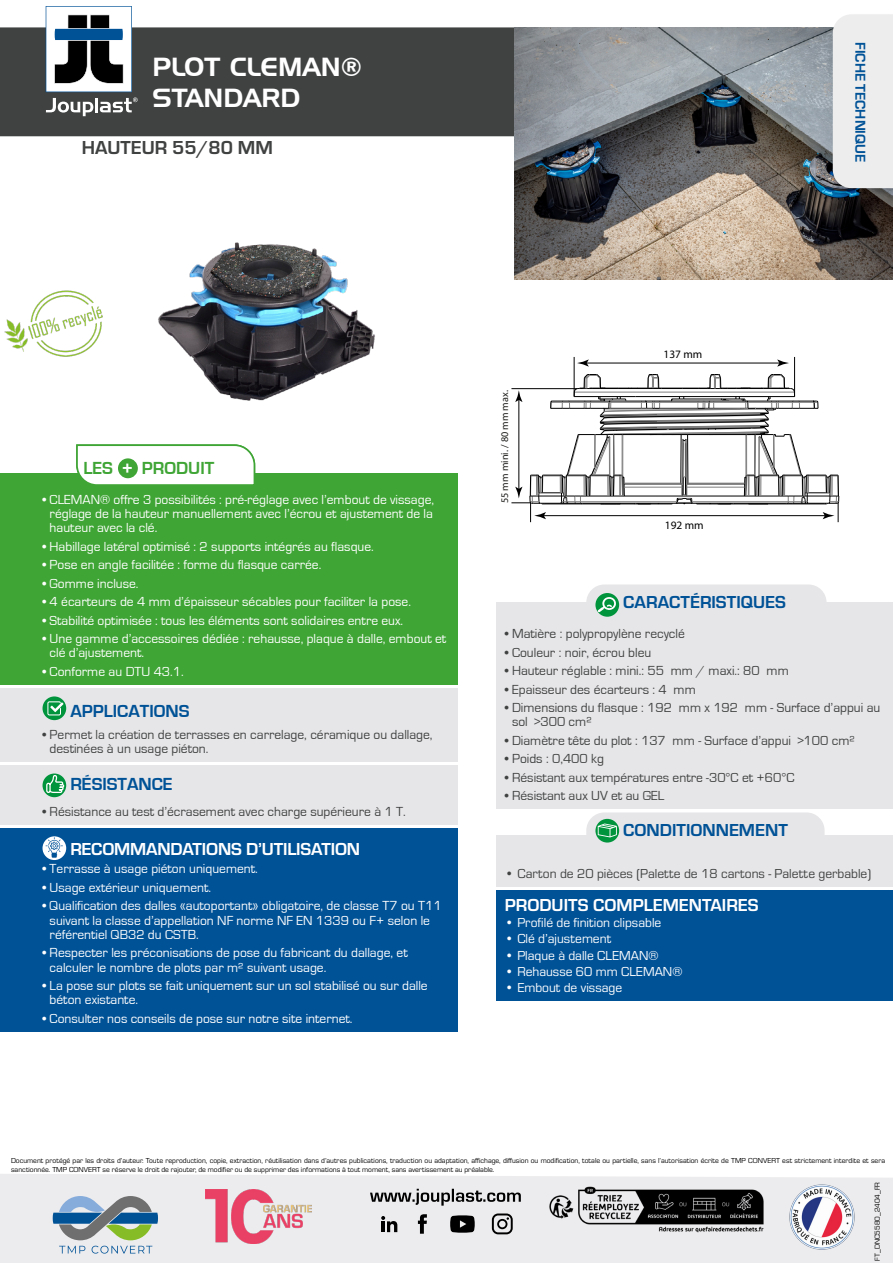
<style>
.page{position:relative;width:893px;height:1263px;background:#fff}
.page>*{position:absolute;margin:0;border:0;box-sizing:border-box;transform-origin:0 0}
.t1{font:25.5px/30.6px "Handel Gothic BT";color:#fff}
.t2{font:700 19.5px "Eurostile";color:#404141}
.t3{font:700 18px "Eurostile";letter-spacing:-.005em;color:#fff}
.t4{font:700 18px "Eurostile";color:#005297}
.t5{font:700 18px "Eurostile";color:#005297}
.t6{font:700 18px "Eurostile";color:#3fa535}
.t7{font:700 14.7px "Eurostile";color:#005297}
.t8{font:13.5px/14.2px "Eurostile";color:#fff}
.t9{font:13.5px/14.2px "Eurostile";color:#404141}
.t10{font:13.5px "Eurostile";color:#fff}
.t11{font:13.5px "Eurostile";color:#404141}
.t12{font:11.4px "Myriad Pro";color:#000}
.t13{font:10.2px "Myriad Pro";color:#1d1d1b}
.t14{font:7.5px/9px "Eurostile";color:#000}
.s1{color:#fff}
</style>
<div class="page">
<div style="left:0;top:1174px;width:893px;height:89px;background:#ececee"></div>
<div style="left:0;top:27px;width:511px;height:109px;background:#404141"></div>
<svg style="left:53px;top:1196px;width:105px;height:44px;background:#8aa3a8"></svg>
<svg style="left:59px;top:1246px;width:26px;height:7px"></svg>
<svg style="left:92px;top:1246px;width:60px;height:7px"></svg>
<img style="left:789px;top:1184px;width:66px;height:66px">
<img style="left:205px;top:1189px;width:106px;height:54px">
<svg style="left:370px;top:1189px;width:151px;height:16px;background:#a4a4a5"></svg>
<svg style="left:450px;top:1215px;width:25px;height:18px"></svg>
<svg style="left:381px;top:1216px;width:16px;height:16px"></svg>
<svg style="left:418px;top:1214px;width:9px;height:20px"></svg>
<svg style="left:492px;top:1213px;width:21px;height:21px"></svg>
<svg style="left:46px;top:6px;width:92px;height:110px"></svg>
<img style="left:4px;top:290px;width:99px;height:67px">
<img style="left:158px;top:242px;width:217px;height:159px">
<img style="left:534px;top:1180px;width:245px;height:59px">
<div style="left:0;top:473px;width:458px;height:211px;background:#3fa535"></div>
<div style="left:0;top:688px;width:458px;height:73px;background:#e6e6e8"></div>
<svg style="left:43px;top:696px;width:23px;height:24px"></svg>
<svg style="left:47px;top:701px;width:16px;height:14px"></svg>
<div style="left:0;top:765px;width:458px;height:59px;background:#e6e6e8"></div>
<div style="left:43px;top:773px;width:23px;height:24px;background:#00943c;border-radius:50%"></div>
<svg style="left:46px;top:773px;width:19px;height:21px"></svg>
<div style="left:0;top:828px;width:458px;height:203px;background:#005297"></div>
<div style="left:43px;top:836px;width:23px;height:24px;background:#fff;border-radius:50%"></div>
<svg style="left:46px;top:837px;width:17px;height:21px"></svg>
<svg style="left:76px;top:444px;width:180px;height:41px"></svg>
<div style="left:118px;top:458px;width:20px;height:20px;background:#3fa535;border-radius:50%"></div>
<div style="left:496px;top:602px;width:397px;height:207px;background:#e6e6e8"></div>
<svg style="left:511px;top:14px;width:382px;height:603px"></svg>
<div style="left:496px;top:835px;width:397px;height:52px;background:#e6e6e8"></div>
<div style="left:586px;top:812px;width:239px;height:42px;background:#e6e6e8;border-radius:18px"></div>
<svg style="left:595px;top:819px;width:24px;height:23px"></svg>
<svg style="left:598px;top:823px;width:19px;height:14px"></svg>
<div style="left:496px;top:890px;width:397px;height:110px;background:#005297"></div>
<h1 class="t1" style="left:152px;top:52px;width:211px">PLOT CLEMAN®<br>STANDARD</h1>
<h2 class="t2" style="left:82px;top:133px;width:192px">HAUTEUR 55/80 MM</h2>
<p class="t7" style="left:871px;top:42px;width:122px;rotate:90deg">FICHE TECHNIQUE</p>
<h3 class="t6" style="left:83px;top:459px;width:132px">LES <span class="s1">+</span> PRODUIT</h3>
<p class="t8" style="left:50px;top:492px;width:386px;text-align:justify;text-indent:-7px">• CLEMAN® offre 3 possibilités : pré-réglage avec l’embout de vissage, réglage de la hauteur manuellement avec l’écrou et ajustement de la hauteur avec la clé.</p>
<p class="t8" style="left:43px;top:539px;width:333px">• Habillage latéral optimisé : 2 supports intégrés au flasque.</p>
<p class="t8" style="left:43px;top:558px;width:280px">• Pose en angle facilitée : forme du flasque carrée.</p>
<p class="t8" style="left:43px;top:576px;width:97px">• Gomme incluse.</p>
<p class="t8" style="left:43px;top:595px;width:370px">• 4 écarteurs de 4 mm d’épaisseur sécables pour faciliter la pose.</p>
<p class="t8" style="left:43px;top:613px;width:362px">• Stabilité optimisée : tous les éléments sont solidaires entre eux.</p>
<p class="t8" style="left:50px;top:632px;width:398px;text-indent:-7px">• Une gamme d’accessoires dédiée : rehausse, plaque à dalle, embout et clé d’ajustement.</p>
<p class="t8" style="left:43px;top:665px;width:143px">• Conforme au DTU 43.1.</p>
<h3 class="t5" style="left:70px;top:701px;width:121px">APPLICATIONS</h3>
<p class="t9" style="left:50px;top:727px;width:384px;text-indent:-7px">• Permet la création de terrasses en carrelage, céramique ou dallage, destinées à un usage piéton.</p>
<h3 class="t5" style="left:70px;top:774px;width:104px">RÉSISTANCE</h3>
<p class="t9" style="left:43px;top:804px;width:365px">• Résistance au test d’écrasement avec charge supérieure à 1 T.</p>
<h3 class="t3" style="left:70px;top:836px;width:291px">RECOMMANDATIONS D’UTILISATION</h3>
<p class="t8" style="left:43px;top:862px;width:217px">• Terrasse à usage piéton uniquement.</p>
<p class="t8" style="left:43px;top:880px;width:170px">• Usage extérieur uniquement.</p>
<p class="t8" style="left:50px;top:899px;width:393px;text-indent:-7px">• Qualification des dalles «autoportant» obligatoire, de classe T7 ou T11 suivant la classe d’appellation NF norme NF EN 1339 ou F+ selon le référentiel QB32 du CSTB.</p>
<p class="t8" style="left:50px;top:946px;width:360px;text-indent:-7px">• Respecter les préconisations de pose du fabricant du dallage, et calculer le nombre de plots par m² suivant usage.</p>
<p class="t8" style="left:50px;top:979px;width:380px;text-indent:-7px">• La pose sur plots se fait uniquement sur un sol stabilisé ou sur dalle béton existante.</p>
<p class="t8" style="left:43px;top:1011px;width:311px">• Consulter nos conseils de pose sur notre site internet.</p>
<p class="t13" style="left:498px;top:503px;width:114px;rotate:-90deg">55 mm mini. / 80 mm max.</p>
<p class="t12" style="left:664px;top:347px;width:40px">137 mm</p>
<p class="t12" style="left:665px;top:518px;width:40px">192 mm</p>
<h3 class="t4" style="left:623px;top:589px;width:164px">CARACTÉRISTIQUES</h3>
<p class="t9" style="left:505px;top:627px;width:181px">• Matière : polypropylène recyclé</p>
<p class="t9" style="left:505px;top:645px;width:148px">• Couleur : noir, écrou bleu</p>
<p class="t9" style="left:505px;top:664px;width:285px">• Hauteur réglable : mini.: 55 mm / maxi.: 80 mm</p>
<p class="t9" style="left:505px;top:682px;width:192px">• Epaisseur des écarteurs : 4 mm</p>
<p class="t9" style="left:512px;top:701px;width:370px;text-indent:-7px">• Dimensions du flasque : 192 mm x 192 mm - Surface d’appui au sol &gt;300 cm²</p>
<p class="t9" style="left:505px;top:734px;width:352px">• Diamètre tête du plot : 137 mm - Surface d’appui &gt;100 cm²</p>
<p class="t9" style="left:505px;top:752px;width:100px">• Poids : 0,400 kg</p>
<p class="t9" style="left:505px;top:771px;width:291px">• Résistant aux températures entre -30°C et +60°C</p>
<p class="t9" style="left:505px;top:789px;width:161px">• Résistant aux UV et au GEL</p>
<h3 class="t4" style="left:623px;top:817px;width:166px">CONDITIONNEMENT</h3>
<p class="t11" style="left:505px;top:865px;width:368px">• Carton de 20 pièces (Palette de 18 cartons - Palette gerbable)</p>
<h3 class="t3" style="left:505px;top:892px;width:255px">PRODUITS COMPLEMENTAIRES</h3>
<p class="t10" style="left:505px;top:913px;width:158px">• Profilé de finition clipsable</p>
<p class="t10" style="left:505px;top:930px;width:108px">• Clé d’ajustement</p>
<p class="t10" style="left:505px;top:946px;width:155px">• Plaque à dalle CLEMAN®</p>
<p class="t10" style="left:505px;top:962px;width:179px">• Rehausse 60 mm CLEMAN®</p>
<p class="t10" style="left:505px;top:978px;width:119px">• Embout de vissage</p>
<p class="t14" style="left:11px;top:1156px;width:875px">Document protégé par les droits d’auteur. Toute reproduction, copie, extraction, réutilisation dans d’autres publications, traduction ou adaptation, affichage, diffusion ou modification, totale ou partielle, sans l’autorisation écrite de TMP CONVERT est strictement interdite et sera sanctionnée. TMP CONVERT se réserve le droit de rajouter, de modifier ou de supprimer des informations à tout moment, sans avertissement au préalable.</p>
<p class="t14" style="left:872px;top:1261px;width:80px;rotate:-90deg">FT_DNC5580_2404_FR</p>
</div>
